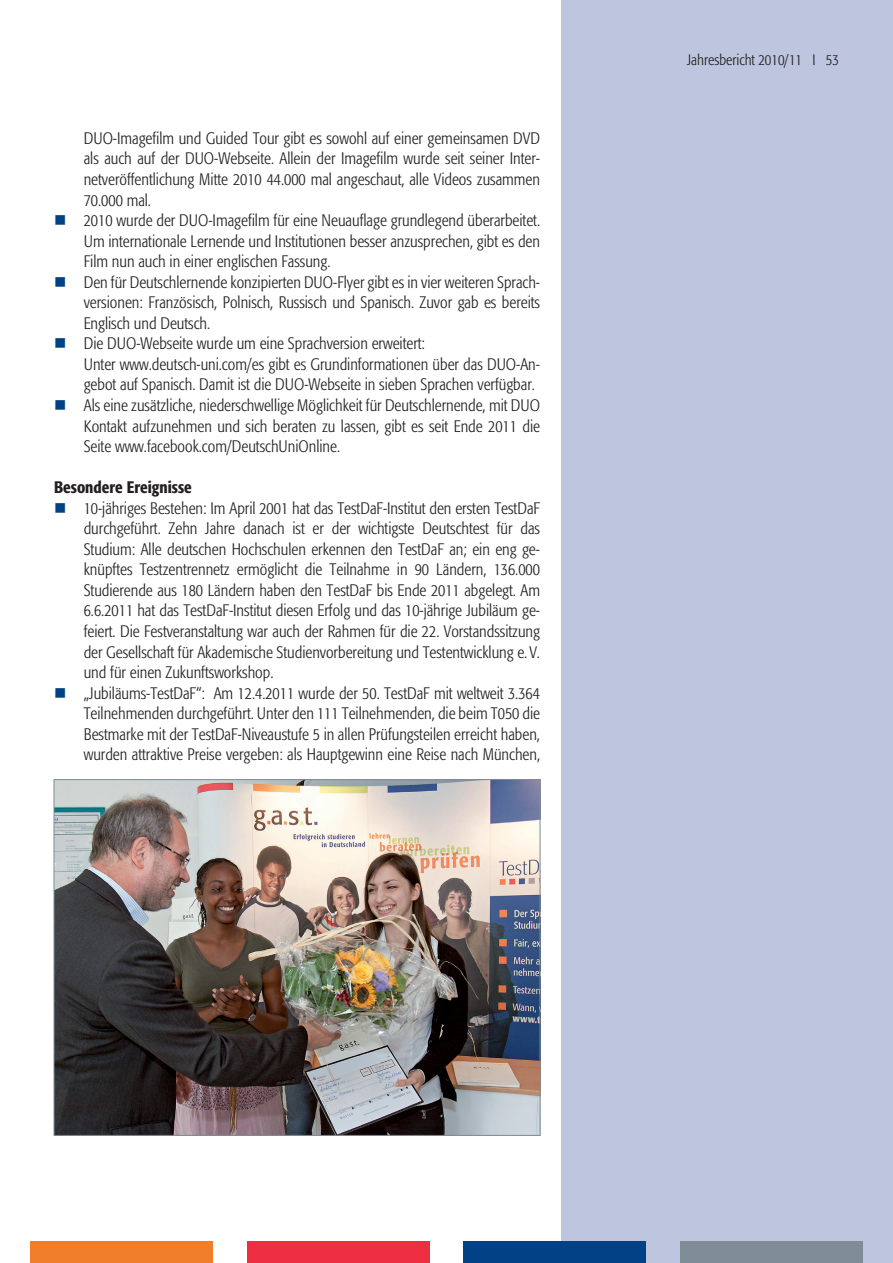
<style>
.page{position:relative;width:893px;height:1263px;background:#fff}
.page>*{position:absolute;margin:0;border:0;box-sizing:border-box;transform-origin:0 0}
.t1{font:300 16.5px/20.5px "Formata Condensed BQ";color:#231f20;text-align:justify}
.t2{font:500 condensed 16.5px "Formata";color:#231f20}
.t3{font:300 15px "Formata Condensed BQ";color:#231f20}
.s1{color:#014286}
</style>
<div class="page">
<div style="left:561px;top:0;width:332px;height:1263px;background:#bec5de"></div>
<div style="left:30px;top:1242px;width:183px;height:21px;background:#f07d29"></div>
<div style="left:680px;top:1242px;width:183px;height:21px;background:#808c96"></div>
<div style="left:463px;top:1242px;width:183px;height:21px;background:#014286"></div>
<div style="left:247px;top:1242px;width:182px;height:21px;background:#ee2f41"></div>
<img style="left:56px;top:781px;width:482px;height:353px">
<p class="t1" style="left:84px;top:128px;width:458px">DUO-Imagefilm und Guided Tour gibt es sowohl auf einer gemeinsamen DVD als auch auf der DUO-Webseite. Allein der Imagefilm wurde seit seiner Inter&shy;netveröffentlichung Mitte 2010 44.000 mal angeschaut, alle Videos zusammen 70.000 mal.</p>
<p class="t1" style="left:84px;top:210px;width:458px;text-indent:-30px"><span class="s1">■</span> 2010 wurde der DUO-Imagefilm für eine Neuauflage grundlegend überarbeitet.<br>Um internationale Lernende und Institutionen besser anzusprechen, gibt es den Film nun auch in einer englischen Fassung.</p>
<p class="t1" style="left:84px;top:272px;width:458px;text-indent:-30px"><span class="s1">■</span> Den für Deutschlernende konzipierten DUO-Flyer gibt es in vier weiteren Sprach&shy;versionen: Französisch, Polnisch, Russisch und Spanisch. Zuvor gab es bereits Englisch und Deutsch.</p>
<p class="t1" style="left:84px;top:334px;width:458px;text-align:left;text-indent:-30px"><span class="s1">■</span> Die DUO-Webseite wurde um eine Sprachversion erweitert:<br>Unter www.deutsch-uni.com/es gibt es Grundinformationen über das DUO-An&shy;gebot auf Spanisch. Damit ist die DUO-Webseite in sieben Sprachen verfügbar.</p>
<p class="t1" style="left:84px;top:395px;width:458px;text-indent:-30px"><span class="s1">■</span> Als eine zusätzliche, niederschwellige Möglichkeit für Deutschlernende, mit DUO Kontakt aufzunehmen und sich beraten zu lassen, gibt es seit Ende 2011 die Seite www.facebook.com/DeutschUniOnline.</p>
<p class="t2" style="left:54px;top:477px;width:139px">Besondere Ereignisse</p>
<p class="t1" style="left:84px;top:498px;width:458px;text-indent:-30px"><span class="s1">■</span> 10-jähriges Bestehen: Im April 2001 hat das TestDaF-Institut den ersten TestDaF durchgeführt. Zehn Jahre danach ist er der wichtigste Deutschtest für das Studium: Alle deutschen Hochschulen erkennen den TestDaF an; ein eng ge&shy;knüpftes Testzentrennetz ermöglicht die Teilnahme in 90 Ländern, 136.000<br>Studierende aus 180 Ländern haben den TestDaF bis Ende 2011 abgelegt. Am 6.6.2011 hat das TestDaF-Institut diesen Erfolg und das 10-jährige Jubiläum ge&shy;feiert. Die Festveranstaltung war auch der Rahmen für die 22. Vorstandssitzung der Gesellschaft für Akademische Studienvorbereitung und Testentwicklung e. V. und für einen Zukunftsworkshop.</p>
<p class="t1" style="left:84px;top:683px;width:458px;text-indent:-30px"><span class="s1">■</span> „Jubiläums-TestDaF“: Am 12.4.2011 wurde der 50. TestDaF mit weltweit 3.364<br>Teilnehmenden durchgeführt. Unter den 111 Teilnehmenden, die beim T050 die Bestmarke mit der TestDaF-Niveaustufe 5 in allen Prüfungsteilen erreicht haben, wurden attraktive Preise vergeben: als Hauptgewinn eine Reise nach München,</p>
<p class="t3" style="left:687px;top:51px;width:153px">Jahresbericht 2010/11 I 53</p>
</div>
